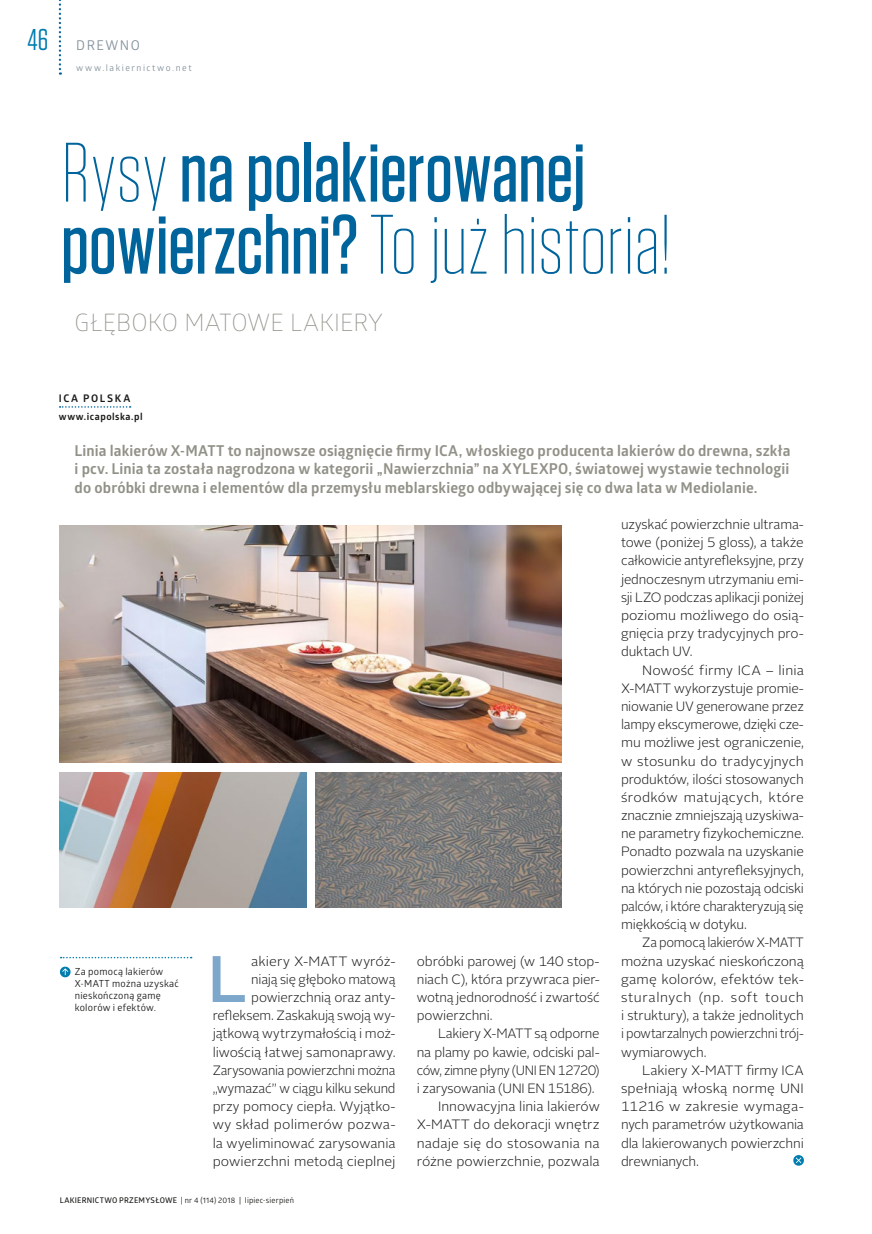
<style>
.page{position:relative;width:872px;height:1234px;background:#fff}
.page>*{position:absolute;margin:0;border:0;box-sizing:border-box;transform-origin:0 0}
.t1{font:500 84px/72px "Tungsten";color:#00649c}
.t2{font:500 65.4px "Alright Sans";color:#7da8cc}
.t3{font:30px "Tungsten";color:#007daf}
.t4{font:300 24px "Glober";letter-spacing:.005em;color:#919188}
.t5{font:700 15px/18.1px "Glober";letter-spacing:.005em;color:#919188;text-align:justify}
.t6{font:300 13.5px/18.1px "Alright Sans";letter-spacing:-.01em;color:#1a1a18;text-align:right;scale:1.04 1}
.t7{font:300 13.5px/18.1px "Alright Sans";letter-spacing:-.01em;color:#1a1a18;text-align:justify}
.t8{font:300 13.5px/18.1px "Alright Sans";letter-spacing:-.01em;color:#1a1a18;text-align:justify;scale:.96 1}
.t9{font:300 13.5px "Alright Sans";letter-spacing:-.035em;color:#1a1a18;scale:.96 1}
.t10{font:300 13.5px "Alright Sans";letter-spacing:.01em;color:#1a1a18;scale:1.04 1}
.t11{font:13.5px "Glober";letter-spacing:.11em;color:#83929b}
.t12{font:700 10.5px "Glober";letter-spacing:.16em;color:#1a1a18}
.t13{font:9.75px/12px "Glober";letter-spacing:.025em;color:#1a1a18}
.t14{font:700 9.75px "Glober";letter-spacing:.055em;color:#1a1a18}
.t15{font:9px "Glober";letter-spacing:.165em;color:#83929b}
.t16{font:7.8px "Glober";letter-spacing:.025em;color:#1a1a18}
.s1{font-weight:200}
.s2{font-weight:600}
</style>
<div class="page">
<img style="left:315px;top:772px;width:247px;height:135px">
<svg style="left:60px;top:406px;width:71px;height:1px"></svg>
<img style="left:60px;top:772px;width:246px;height:135px">
<img style="left:60px;top:525px;width:502px;height:237px">
<svg style="left:61px;top:956px;width:131px;height:2px"></svg>
<svg style="left:60px;top:966px;width:11px;height:11px"></svg>
<svg style="left:793px;top:1155px;width:11px;height:10px"></svg>
<svg style="left:59px;top:0;width:2px;height:75px"></svg>
<h3 class="t3" style="left:27px;top:24px;width:22px">46</h3>
<p class="t11" style="left:76px;top:36px;width:65px">DREWNO</p>
<p class="t15" style="left:76px;top:61px;width:117px">www.lakiernictwo.net</p>
<h1 class="t1" style="left:61px;top:137px;width:612px"><span class="s1">Rysy</span> na polakierowanej powierzchni? <span class="s1">To już historia!</span></h1>
<h3 class="t4" style="left:75px;top:306px;width:310px">GŁĘBOKO MATOWE LAKIERY</h3>
<p class="t12" style="left:59px;top:390px;width:73px">ICA POLSKA</p>
<p class="t14" style="left:59px;top:409px;width:85px">www.icapolska.pl</p>
<p class="t5" style="left:75px;top:441px;width:717px">Linia lakierów X-MATT to najnowsze osiągnięcie firmy ICA, włoskiego producenta lakierów do drewna, szkła i pcv. Linia ta została nagrodzona w kategorii „Nawierzchnia” na XYLEXPO, światowej wystawie technologii do obróbki drewna i elementów dla przemysłu meblarskiego odbywającej się co dwa lata w Mediolanie.</p>
<p class="t13" style="left:75px;top:965px;width:106px">Za pomocą lakierów<br>X-MATT można uzyskać nieskończoną gamę kolorów i efektów.</p>
<p class="t6" style="left:213px;top:951px;width:177px">akiery X-MATT wyróż-<br>niają się głęboko matową powierzchnią oraz anty&shy;refleksem. Zaskakują swoją wy&shy;jątkową wytrzymałością i moż&shy;liwością łatwej samonaprawy.<br>Zarysowania powierzchni można „wymazać” w ciągu kilku sekund przy pomocy ciepła. Wyjątko&shy;wy skład polimerów pozwa&shy;la wyeliminować zarysowania powierzchni metodą cieplnej</p>
<h2 class="t2" style="left:208px;top:933px;width:41px">L</h2>
<p class="t16" style="left:60px;top:1194px;width:236px"><span class="s2">LAKIERNICTWO PRZEMYSŁOWE</span> | nr 4 (114) 2018 | lipiec-sierpień</p>
<p class="t7" style="left:417px;top:951px;width:184px">obróbki parowej (w 140 stop&shy;niach C), która przywraca pier&shy;wotną jednorodność i zwartość powierzchni.</p>
<p class="t7" style="left:438px;top:1024px;width:163px">Lakiery X-MATT są odporne</p>
<p class="t7" style="left:417px;top:1042px;width:184px">na plamy po kawie, odciski pal-</p>
<p class="t9" style="left:417px;top:1060px;width:192px">ców, zimne płyny (UNI EN 12720)</p>
<p class="t7" style="left:417px;top:1079px;width:179px">i zarysowania (UNI EN 15186).</p>
<p class="t7" style="left:438px;top:1097px;width:163px">Innowacyjna linia lakierów</p>
<p class="t6" style="left:417px;top:1115px;width:177px">X-MATT do dekoracji wnętrz</p>
<p class="t10" style="left:417px;top:1133px;width:177px">nadaje się do stosowania na</p>
<p class="t6" style="left:417px;top:1151px;width:177px">różne powierzchnie, pozwala</p>
<p class="t7" style="left:621px;top:515px;width:184px">uzyskać powierzchnie ultrama&shy;towe (poniżej 5 gloss), a także całkowicie antyrefleksyjne, przy jednoczesnym utrzymaniu emi&shy;sji LZO podczas aplikacji poniżej poziomu możliwego do osią&shy;gnięcia przy tradycyjnych pro&shy;duktach UV.</p>
<p class="t6" style="left:621px;top:661px;width:177px;text-align:justify;text-indent:21px">Nowość firmy ICA – linia X-MATT wykorzystuje promie&shy;niowanie UV generowane przez lampy ekscymerowe, dzięki cze&shy;mu możliwe jest ograniczenie, w stosunku do tradycyjnych produktów, ilości stosowanych środków matujących, które znacznie zmniejszają uzyskiwa&shy;ne parametry fizykochemiczne.<br>Ponadto pozwala na uzyskanie powierzchni antyrefleksyjnych, na których nie pozostają odciski palców, i które charakteryzują się miękkością w dotyku.</p>
<p class="t8" style="left:621px;top:933px;width:192px;text-indent:21px">Za pomocą lakierów X-MATT można uzyskać nieskończoną gamę kolorów, efektów tek&shy;sturalnych (np. soft touch i struktury), a także jednolitych i powtarzalnych powierzchni trój&shy;wymiarowych.</p>
<p class="t7" style="left:621px;top:1060px;width:184px;text-indent:21px">Lakiery X-MATT firmy ICA spełniają włoską normę UNI 11216 w zakresie wymaga&shy;nych parametrów użytkowania dla lakierowanych powierzchni drewnianych.</p>
</div>
